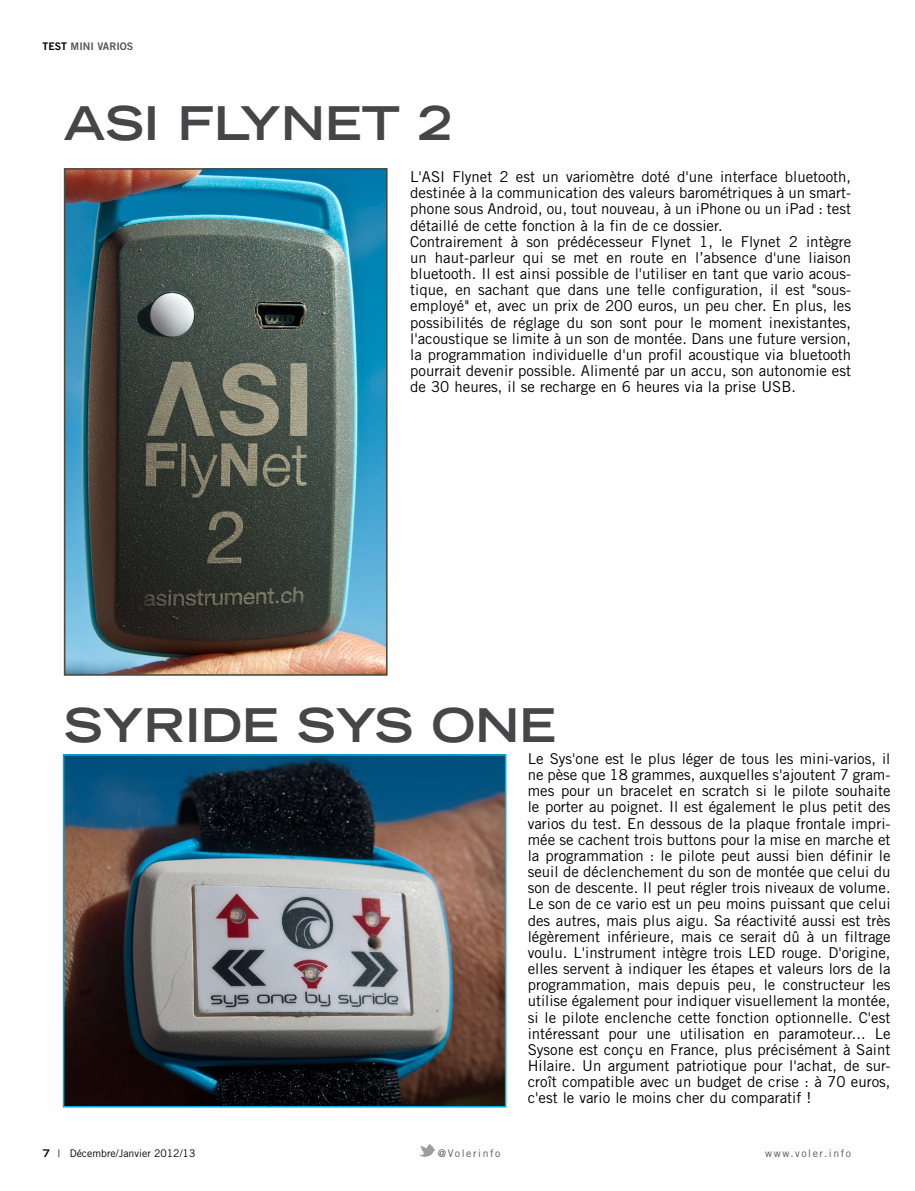
<style>
.page{position:relative;width:915px;height:1191px;background:#fff}
.page>*{position:absolute;margin:0;border:0;box-sizing:border-box;transform-origin:0 0}
.t1{font:700 expanded 46.5px "Trade Gothic LT Std";color:#464648}
.t2{font:15px/16.2px "Trade Gothic LT Std";color:#000;text-align:justify}
.t3{font:10.5px "Trade Gothic LT Std";color:#000}
.t4{font:10.5px "Trade Gothic LT Std";letter-spacing:.15em;color:#58585a}
.t5{font:10.5px "Trade Gothic LT Std Bd 2";color:#58585a}
.s1{color:#000}
.s2{font-weight:700;font-stretch:expanded}
</style>
<div class="page">
<img style="left:66px;top:757px;width:437px;height:347px">
<div style="left:63px;top:754px;width:443px;height:353px;border:2px solid #00adde"></div>
<img style="left:418px;top:1144px;width:18px;height:12px">
<img style="left:67px;top:171px;width:317px;height:501px">
<div style="left:64px;top:168px;width:323px;height:507px;border:2px solid #4b4d44"></div>
<p class="t5" style="left:43px;top:40px;width:92px"><span class="s1">TEST</span> MINI VARIOS</p>
<h1 class="t1" style="left:64px;top:93px;width:389px">ASI FLYNET 2</h1>
<p class="t2" style="left:410px;top:168px;width:442px;text-align:left">L'ASI Flynet 2 est un variomètre doté d'une interface bluetooth, destinée à la communication des valeurs barométriques à un smart&shy;phone sous Android, ou, tout nouveau, à un iPhone ou un iPad : test détaillé de cette fonction à la fin de ce dossier.<br>Contrairement à son prédécesseur Flynet 1, le Flynet 2 intègre un haut-parleur qui se met en route en l’absence d'une liaison bluetooth. Il est ainsi possible de l'utiliser en tant que vario acous&shy;tique, en sachant que dans une telle configuration, il est "sous&shy;employé" et, avec un prix de 200 euros, un peu cher. En plus, les possibilités de réglage du son sont pour le moment inexistantes, l'acoustique se limite à un son de montée. Dans une future version, la programmation individuelle d'un profil acoustique via bluetooth pourrait devenir possible. Alimenté par un accu, son autonomie est de 30 heures, il se recharge en 6 heures via la prise USB.</p>
<h1 class="t1" style="left:64px;top:695px;width:493px">SYRIDE SYS ONE</h1>
<p class="t2" style="left:527px;top:750px;width:364px">Le Sys'one est le plus léger de tous les mini-varios, il ne pèse que 18 grammes, auxquelles s'ajoutent 7 gram&shy;mes pour un bracelet en scratch si le pilote souhaite le porter au poignet. Il est également le plus petit des varios du test. En dessous de la plaque frontale impri&shy;mée se cachent trois buttons pour la mise en marche et la programmation : le pilote peut aussi bien définir le seuil de déclenchement du son de montée que celui du son de descente. Il peut régler trois niveaux de volume.<br>Le son de ce vario est un peu moins puissant que celui des autres, mais plus aigu. Sa réactivité aussi est très légèrement inférieure, mais ce serait dû à un filtrage voulu. L'instrument intègre trois LED rouge. D'origine, elles servent à indiquer les étapes et valeurs lors de la programmation, mais depuis peu, le constructeur les utilise également pour indiquer visuellement la montée, si le pilote enclenche cette fonction optionnelle. C'est intéressant pour une utilisation en paramoteur... Le Sysone est conçu en France, plus précisément à Saint Hilaire. Un argument patriotique pour l'achat, de sur&shy;croît compatible avec un budget de crise : à 70 euros, c'est le vario le moins cher du comparatif !</p>
<p class="t3" style="left:43px;top:1146px;width:154px"><span class="s2">7</span> | Décembre/Janvier 2012/13</p>
<p class="t4" style="left:438px;top:1147px;width:64px">@Volerinfo</p>
<p class="t4" style="left:765px;top:1146px;width:87px">www.voler.info</p>
</div>
